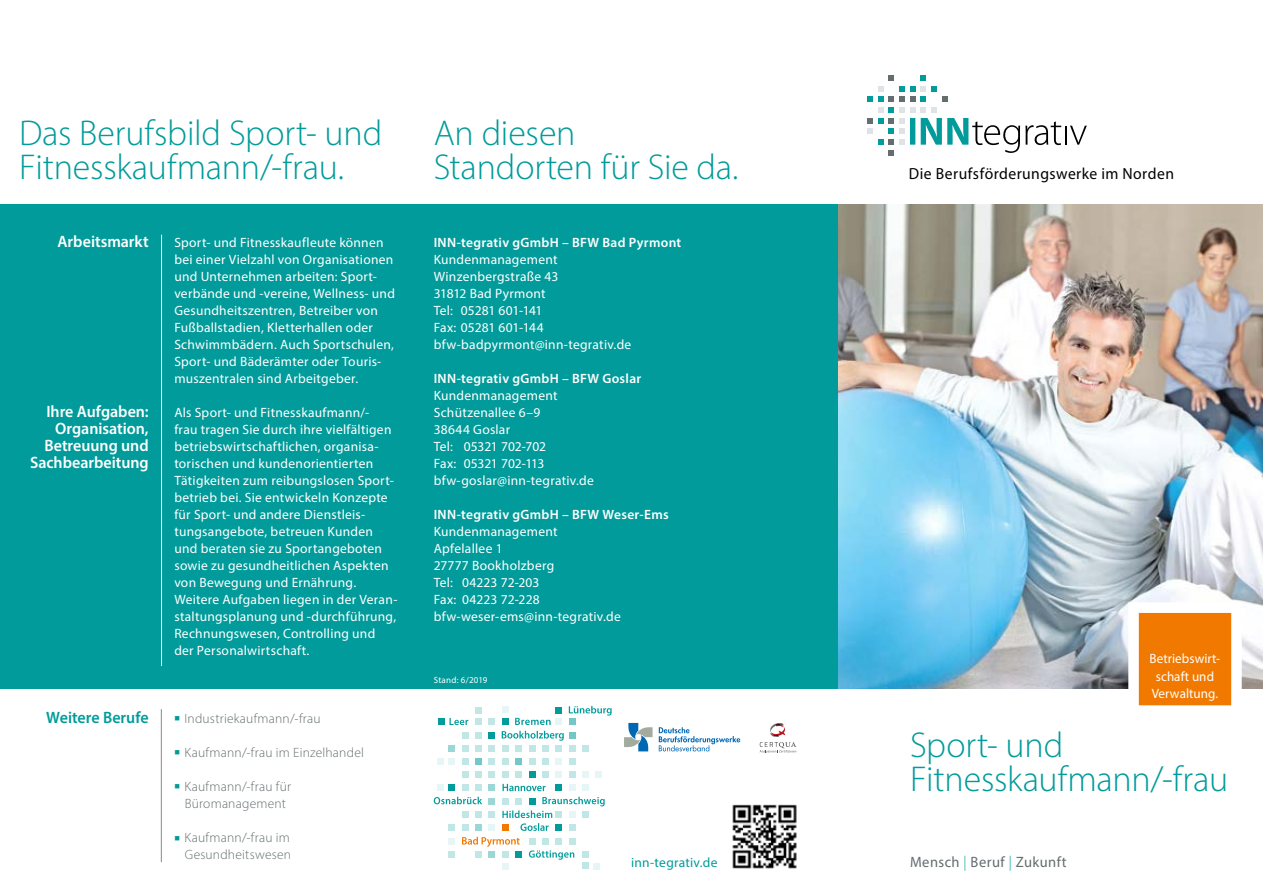
<style>
.page{position:relative;width:1263px;height:893px;background:#fff}
.page>*{position:absolute;margin:0;border:0;box-sizing:border-box;transform-origin:0 0}
.t1{font:300 36px/34px "Myriad Pro";letter-spacing:-.005em;color:#009b9a}
.t2{font:600 16.5px/17px "Myriad Pro";color:#fff;text-align:right}
.t3{font:600 16.5px "Myriad Pro";color:#009b9a}
.t4{font:16.05px "Myriad Pro";letter-spacing:.03em;color:#000}
.t5{font:15px "Myriad Pro";letter-spacing:.03em;color:#646d6f}
.t6{font:13.5px/17px "Myriad Pro";letter-spacing:.02em;color:#fff}
.t7{font:300 13.5px/17px "Myriad Pro";letter-spacing:.015em;color:#646d6f;text-align:center}
.t8{font:600 13.5px "Myriad Pro";letter-spacing:.025em;color:#fff}
.t9{font:13.5px "Myriad Pro";letter-spacing:.015em;color:#009b9a}
.t10{font:9px "Myriad Pro";letter-spacing:.02em;color:#fff}
.s1{color:#009b9a}
.s2{font-weight:300;color:#009b9a}
</style>
<div class="page">
<img style="left:838px;top:204px;width:425px;height:485px">
<svg style="left:1123px;top:597px;width:124px;height:109px"></svg>
<svg style="left:760px;top:723px;width:36px;height:30px"></svg>
<svg style="left:624px;top:723px;width:28px;height:28px"></svg>
<svg style="left:659px;top:727px;width:81px;height:24px"></svg>
<div style="left:0;top:204px;width:838px;height:485px;background:#009b9a"></div>
<hr style="left:161px;top:235px;width:1px;height:431px;background:#fff">
<hr style="left:161px;top:709px;width:1px;height:153px;background:#878988">
<img style="left:732px;top:804px;width:65px;height:65px">
<div style="left:502px;top:771px;width:7px;height:7px;background:#c0e6e6"></div>
<div style="left:515px;top:771px;width:7px;height:7px;background:#c0e6e6"></div>
<div style="left:529px;top:771px;width:6px;height:7px;background:#009b9a"></div>
<div style="left:542px;top:771px;width:7px;height:7px;background:#c0e6e6"></div>
<div style="left:555px;top:771px;width:7px;height:7px;background:#e6f5f5"></div>
<div style="left:555px;top:758px;width:7px;height:7px;background:#e6f5f5"></div>
<div style="left:448px;top:784px;width:7px;height:7px;background:#009b9a"></div>
<div style="left:437px;top:784px;width:7px;height:7px;background:#e6f5f5"></div>
<div style="left:555px;top:784px;width:7px;height:7px;background:#009b9a"></div>
<div style="left:462px;top:771px;width:7px;height:7px;background:#c0e6e6"></div>
<div style="left:569px;top:771px;width:6px;height:7px;background:#c0e6e6"></div>
<div style="left:569px;top:758px;width:6px;height:7px;background:#c0e6e6"></div>
<div style="left:462px;top:784px;width:7px;height:7px;background:#c0e6e6"></div>
<div style="left:569px;top:784px;width:6px;height:7px;background:#e6f5f5"></div>
<div style="left:475px;top:771px;width:7px;height:7px;background:#c0e6e6"></div>
<div style="left:475px;top:784px;width:7px;height:7px;background:#c0e6e6"></div>
<div style="left:582px;top:784px;width:7px;height:7px;background:#e6f5f5"></div>
<div style="left:582px;top:771px;width:7px;height:7px;background:#e6f5f5"></div>
<div style="left:595px;top:771px;width:6px;height:7px;background:#e6f5f5"></div>
<div style="left:489px;top:771px;width:6px;height:7px;background:#c0e6e6"></div>
<div style="left:489px;top:784px;width:6px;height:7px;background:#9ad7d6"></div>
<div style="left:502px;top:718px;width:7px;height:7px;background:#009b9a"></div>
<div style="left:502px;top:706px;width:7px;height:7px;background:#e6f5f5"></div>
<div style="left:502px;top:863px;width:7px;height:7px;background:#e6f5f5"></div>
<div style="left:593px;top:863px;width:7px;height:7px;background:#e6f5f5"></div>
<div style="left:502px;top:745px;width:7px;height:7px;background:#c0e6e6"></div>
<div style="left:502px;top:758px;width:7px;height:7px;background:#c0e6e6"></div>
<div style="left:502px;top:851px;width:7px;height:7px;background:#c0e6e6"></div>
<div style="left:515px;top:745px;width:7px;height:7px;background:#c0e6e6"></div>
<div style="left:515px;top:758px;width:7px;height:7px;background:#73c8c7"></div>
<div style="left:515px;top:851px;width:7px;height:7px;background:#009b9a"></div>
<div style="left:529px;top:745px;width:6px;height:7px;background:#c0e6e6"></div>
<svg style="left:529px;top:838px;width:6px;height:6px"></svg>
<div style="left:529px;top:758px;width:6px;height:7px;background:#c0e6e6"></div>
<div style="left:542px;top:745px;width:7px;height:7px;background:#c0e6e6"></div>
<div style="left:542px;top:838px;width:7px;height:6px;background:#c0e6e6"></div>
<div style="left:542px;top:758px;width:7px;height:7px;background:#c0e6e6"></div>
<div style="left:555px;top:718px;width:7px;height:7px;background:#e6f5f5"></div>
<div style="left:555px;top:707px;width:7px;height:6px;background:#009b9a"></div>
<div style="left:448px;top:824px;width:7px;height:7px;background:#c0e6e6"></div>
<div style="left:448px;top:745px;width:7px;height:7px;background:#9ad7d6"></div>
<div style="left:555px;top:745px;width:7px;height:7px;background:#c0e6e6"></div>
<div style="left:448px;top:838px;width:7px;height:6px;background:#e6f5f5"></div>
<div style="left:448px;top:758px;width:7px;height:7px;background:#e6f5f5"></div>
<div style="left:437px;top:758px;width:7px;height:7px;background:#e6f5f5"></div>
<div style="left:555px;top:838px;width:7px;height:6px;background:#c0e6e6"></div>
<div style="left:448px;top:851px;width:7px;height:7px;background:#c0e6e6"></div>
<div style="left:569px;top:718px;width:6px;height:7px;background:#73c8c7"></div>
<div style="left:462px;top:811px;width:7px;height:7px;background:#c0e6e6"></div>
<div style="left:462px;top:732px;width:7px;height:6px;background:#c0e6e6"></div>
<div style="left:462px;top:824px;width:7px;height:7px;background:#c0e6e6"></div>
<div style="left:462px;top:745px;width:7px;height:7px;background:#c0e6e6"></div>
<div style="left:569px;top:745px;width:6px;height:7px;background:#c0e6e6"></div>
<div style="left:462px;top:758px;width:7px;height:7px;background:#c0e6e6"></div>
<svg style="left:569px;top:838px;width:6px;height:6px"></svg>
<div style="left:475px;top:718px;width:7px;height:7px;background:#c0e6e6"></div>
<div style="left:475px;top:811px;width:7px;height:7px;background:#c0e6e6"></div>
<div style="left:475px;top:732px;width:7px;height:6px;background:#c0e6e6"></div>
<div style="left:475px;top:824px;width:7px;height:7px;background:#9ad7d6"></div>
<div style="left:475px;top:745px;width:7px;height:7px;background:#c0e6e6"></div>
<div style="left:582px;top:745px;width:7px;height:7px;background:#c0e6e6"></div>
<div style="left:475px;top:758px;width:7px;height:7px;background:#73c8c7"></div>
<div style="left:475px;top:851px;width:7px;height:7px;background:#c0e6e6"></div>
<div style="left:582px;top:851px;width:7px;height:7px;background:#c0e6e6"></div>
<div style="left:582px;top:863px;width:7px;height:6px;background:#c0e6e6"></div>
<svg style="left:489px;top:798px;width:6px;height:6px"></svg>
<div style="left:489px;top:718px;width:6px;height:7px;background:#c0e6e6"></div>
<div style="left:489px;top:811px;width:6px;height:7px;background:#c0e6e6"></div>
<svg style="left:489px;top:732px;width:6px;height:6px"></svg>
<div style="left:489px;top:824px;width:6px;height:7px;background:#e6f5f5"></div>
<div style="left:489px;top:745px;width:6px;height:7px;background:#c0e6e6"></div>
<div style="left:489px;top:758px;width:6px;height:7px;background:#c0e6e6"></div>
<div style="left:489px;top:851px;width:6px;height:7px;background:#9ad7d6"></div>
<svg style="left:502px;top:731px;width:73px;height:10px"></svg>
<svg style="left:502px;top:784px;width:44px;height:7px"></svg>
<svg style="left:462px;top:837px;width:58px;height:10px"></svg>
<div style="left:475px;top:707px;width:7px;height:6px;background:#c0e6e6"></div>
<div style="left:438px;top:718px;width:6px;height:7px;background:#009b9a"></div>
<svg style="left:502px;top:797px;width:103px;height:34px"></svg>
<svg style="left:529px;top:850px;width:45px;height:10px"></svg>
<svg style="left:434px;top:797px;width:48px;height:7px"></svg>
<svg style="left:449px;top:718px;width:19px;height:7px"></svg>
<svg style="left:515px;top:718px;width:36px;height:7px"></svg>
<svg style="left:569px;top:706px;width:43px;height:10px"></svg>
<svg style="left:878px;top:86px;width:5px;height:5px"></svg>
<svg style="left:867px;top:97px;width:16px;height:26px"></svg>
<svg style="left:867px;top:129px;width:16px;height:16px"></svg>
<svg style="left:889px;top:75px;width:26px;height:16px"></svg>
<svg style="left:921px;top:75px;width:16px;height:16px"></svg>
<svg style="left:889px;top:97px;width:198px;height:58px"></svg>
<h1 class="t1" style="left:19px;top:115px;width:365px">Das Berufsbild Sport- und<br>Fitnesskaufmann/-frau.</h1>
<p class="t2" style="left:58px;top:232px;width:93px">Arbeitsmarkt</p>
<p class="t2" style="left:30px;top:402px;width:120px">Ihre Aufgaben:<br>Organisation,<br>Betreuung und<br>Sachbearbeitung</p>
<p class="t3" style="left:46px;top:707px;width:104px">Weitere Berufe</p>
<p class="t6" style="left:174px;top:233px;width:222px">Sport- und Fitnesskaufleute können bei einer Vielzahl von Organisationen und Unternehmen arbeiten: Sport&shy;verbände und -vereine, Wellness- und Gesundheitszentren, Betreiber von Fußballstadien, Kletterhallen oder Schwimmbädern. Auch Sportschulen, Sport- und Bäderämter oder Touris&shy;muszentralen sind Arbeitgeber.</p>
<p class="t6" style="left:174px;top:404px;width:225px">Als Sport- und Fitnesskaufmann/-<br>frau tragen Sie durch ihre vielfältigen betriebswirtschaftlichen, organisa&shy;torischen und kundenorientierten Tätigkeiten zum reibungslosen Sport&shy;betrieb bei. Sie entwickeln Konzepte für Sport- und andere Dienstleis&shy;tungsangebote, betreuen Kunden und beraten sie zu Sportangeboten sowie zu gesundheitlichen Aspekten von Bewegung und Ernährung.<br>Weitere Aufgaben liegen in der Veran&shy;staltungsplanung und -durchführung, Rechnungswesen, Controlling und der Personalwirtschaft.</p>
<p class="t7" style="left:174px;top:710px;width:148px"><span class="s1">■</span> Industriekaufmann/-frau</p>
<p class="t7" style="left:174px;top:744px;width:191px"><span class="s1">■</span> Kaufmann/-frau im Einzelhandel</p>
<p class="t7" style="left:174px;top:778px;width:118px"><span class="s1">■</span> Kaufmann/-frau für<br>Büromanagement</p>
<p class="t7" style="left:174px;top:829px;width:118px;text-align:right"><span class="s1">■</span> Kaufmann/-frau im<br>Gesundheitswesen</p>
<h1 class="t1" style="left:434px;top:115px;width:306px">An diesen<br>Standorten für Sie da.</h1>
<p class="t8" style="left:434px;top:234px;width:249px">INN-tegrativ gGmbH – BFW Bad Pyrmont</p>
<p class="t6" style="left:434px;top:250px;width:199px">Kundenmanagement<br>Winzenbergstraße 43<br>31812 Bad Pyrmont<br>Tel: 05281 601-141<br>Fax: 05281 601-144 bfw-badpyrmont@inn-tegrativ.de</p>
<p class="t8" style="left:434px;top:370px;width:209px">INN-tegrativ gGmbH – BFW Goslar</p>
<p class="t6" style="left:434px;top:386px;width:162px">Kundenmanagement<br>Schützenallee 6–9<br>38644 Goslar<br>Tel: 05321 702-702<br>Fax: 05321 702-113 bfw-goslar@inn-tegrativ.de</p>
<p class="t8" style="left:434px;top:506px;width:236px">INN-tegrativ gGmbH – BFW Weser-Ems</p>
<p class="t6" style="left:434px;top:523px;width:188px">Kundenmanagement<br>Apfelallee 1<br>27777 Bookholzberg<br>Tel: 04223 72-203<br>Fax: 04223 72-228 bfw-weser-ems@inn-tegrativ.de</p>
<p class="t10" style="left:434px;top:674px;width:55px">Stand: 6/2019</p>
<p class="t9" style="left:631px;top:855px;width:88px">inn-tegrativ.de</p>
<p class="t4" style="left:909px;top:164px;width:267px">Die Berufsförderungswerke im Norden</p>
<p class="t6" style="left:1149px;top:650px;width:72px;text-align:center">Betriebswirt&shy;schaft und<br>Verwaltung.</p>
<h1 class="t1" style="left:910px;top:728px;width:320px">Sport- und<br>Fitnesskaufmann/-frau</h1>
<p class="t5" style="left:910px;top:853px;width:158px">Mensch <span class="s2">|</span> Beruf <span class="s2">|</span> Zukunft</p>
</div>
